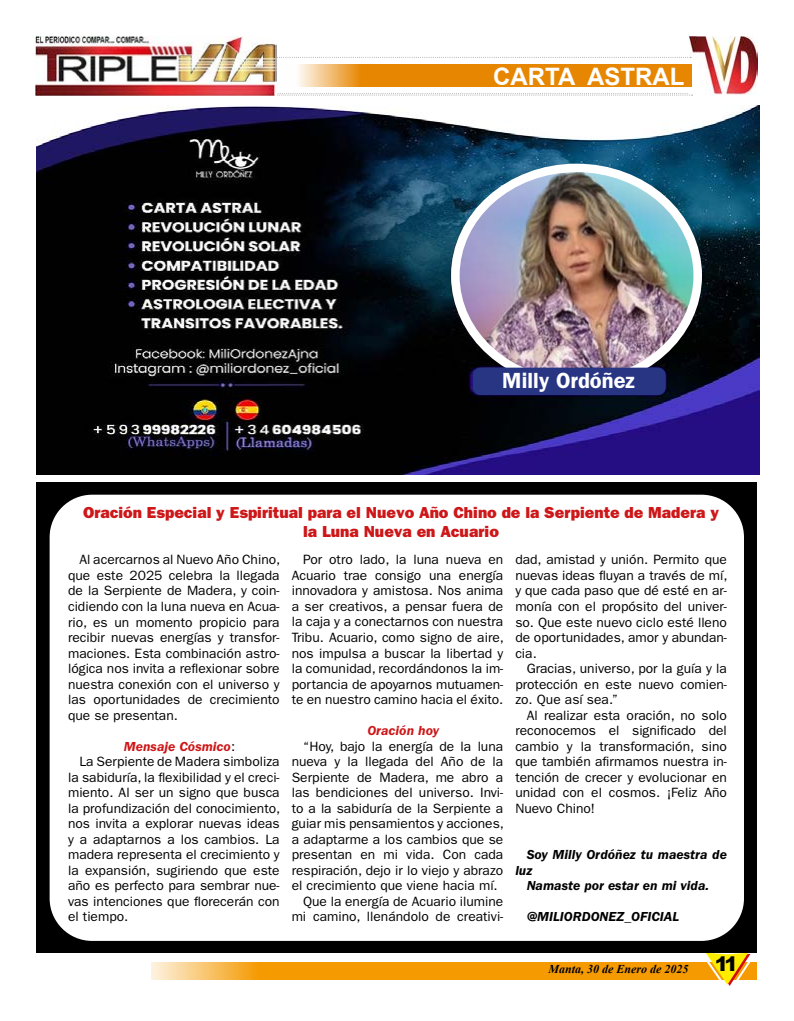
<style>
.page{position:relative;width:794px;height:1021px;background:#fff}
.page>*{position:absolute;margin:0;border:0;box-sizing:border-box;transform-origin:0 0}
.t1{font:700 24px "Arial";color:#fff}
.t2{font:600 22px "ITC Franklin Gothic Std";color:#fff}
.t3{font:900 20px "Arial";color:#000}
.t4{font:16px/19px "ITC Franklin Gothic Std Hvy";color:#cd1719;text-align:center}
.t5{font:13.5px/15.5px "ITC Franklin Gothic Std";color:#000;text-align:justify}
.t6{font:italic 600 13.5px/15.5px "ITC Franklin Gothic Std";color:#000}
.t7{font:italic 600 13.5px "ITC Franklin Gothic Std";color:#cd1719}
.t8{font:italic 700 12px "Times New Roman";color:#000}
.s1{font-weight:400;font-style:normal;color:#000}
</style>
<div class="page">
<svg style="left:151px;top:962px;width:605px;height:17px;background:#f5a216"></svg>
<svg style="left:701px;top:952px;width:54px;height:33px"></svg>
<img style="left:36px;top:105px;width:723px;height:369px">
<img style="left:455px;top:168px;width:242px;height:215px">
<div style="left:451px;top:164px;width:251px;height:223px;border:9px solid #fff;border-radius:50%"></div>
<div style="left:473px;top:367px;width:192px;height:28px;background:#283583;border-radius:7px"></div>
<img style="left:689px;top:36px;width:69px;height:59px">
<svg style="left:277px;top:93px;width:461px;height:3px"></svg>
<svg style="left:276px;top:64px;width:416px;height:23px;background:#e99420"></svg>
<svg style="left:276px;top:57px;width:415px;height:1px"></svg>
<img style="left:36px;top:36px;width:240px;height:60px">
<div style="left:36px;top:482px;width:720px;height:470px;background:#000"></div>
<div style="left:50px;top:494px;width:694px;height:446px;background:#fff;border-radius:43px"></div>
<h1 class="t1" style="left:493px;top:59px;width:193px">CARTA ASTRAL</h1>
<h2 class="t2" style="left:502px;top:368px;width:134px">Milly Ordóñez</h2>
<p class="t4" style="left:83px;top:503px;width:637px">Oración Especial y Espiritual para el Nuevo Año Chino de la Serpiente de Madera y la Luna Nueva en Acuario</p>
<p class="t5" style="left:68px;top:552px;width:214px;text-indent:11px">Al acercarnos al Nuevo Año Chino, que este 2025 celebra la llegada de la Serpiente de Madera, y coin&shy;cidiendo con la luna nueva en Acua&shy;rio, es un momento propicio para recibir nuevas energías y transfor&shy;maciones. Esta combinación astro&shy;lógica nos invita a reflexionar sobre nuestra conexión con el universo y las oportunidades de crecimiento que se presentan.</p>
<p class="t7" style="left:124px;top:738px;width:113px">Mensaje Cósmico<span class="s1">:</span></p>
<p class="t5" style="left:79px;top:753px;width:202px">La Serpiente de Madera simboliza</p>
<p class="t5" style="left:68px;top:769px;width:213px">la sabiduría, la flexibilidad y el creci-</p>
<p class="t5" style="left:68px;top:784px;width:213px">miento. Al ser un signo que busca</p>
<p class="t5" style="left:68px;top:800px;width:214px">la profundización del conocimiento,</p>
<p class="t5" style="left:68px;top:815px;width:213px">nos invita a explorar nuevas ideas</p>
<p class="t5" style="left:68px;top:831px;width:213px">y a adaptarnos a los cambios. La</p>
<p class="t5" style="left:68px;top:846px;width:213px">madera representa el crecimiento y</p>
<p class="t5" style="left:68px;top:862px;width:213px">la expansión, sugiriendo que este</p>
<p class="t5" style="left:68px;top:877px;width:213px">año es perfecto para sembrar nue-</p>
<p class="t5" style="left:68px;top:893px;width:213px">vas intenciones que florecerán con</p>
<p class="t5" style="left:68px;top:908px;width:62px">el tiempo.</p>
<p class="t5" style="left:292px;top:552px;width:214px;text-indent:11px">Por otro lado, la luna nueva en Acuario trae consigo una energía innovadora y amistosa. Nos anima a ser creativos, a pensar fuera de la caja y a conectarnos con nuestra Tribu. Acuario, como signo de aire, nos impulsa a buscar la libertad y la comunidad, recordándonos la im&shy;portancia de apoyarnos mutuamen&shy;te en nuestro camino hacia el éxito.</p>
<p class="t7" style="left:367px;top:723px;width:73px">Oración hoy</p>
<p class="t5" style="left:303px;top:738px;width:202px">“Hoy, bajo la energía de la luna</p>
<p class="t5" style="left:292px;top:753px;width:213px">nueva y la llegada del Año de la</p>
<p class="t5" style="left:292px;top:769px;width:213px">Serpiente de Madera, me abro a</p>
<p class="t5" style="left:292px;top:784px;width:213px">las bendiciones del universo. Invi-</p>
<p class="t5" style="left:292px;top:800px;width:213px">to a la sabiduría de la Serpiente a</p>
<p class="t5" style="left:292px;top:815px;width:214px">guiar mis pensamientos y acciones,</p>
<p class="t5" style="left:292px;top:831px;width:213px">a adaptarme a los cambios que se</p>
<p class="t5" style="left:292px;top:846px;width:213px">presentan en mi vida. Con cada</p>
<p class="t5" style="left:292px;top:862px;width:213px">respiración, dejo ir lo viejo y abrazo</p>
<p class="t5" style="left:292px;top:877px;width:207px">el crecimiento que viene hacia mí.</p>
<p class="t5" style="left:303px;top:893px;width:202px">Que la energía de Acuario ilumine</p>
<p class="t5" style="left:292px;top:908px;width:213px">mi camino, llenándolo de creativi-</p>
<p class="t5" style="left:515px;top:552px;width:214px">dad, amistad y unión. Permito que nuevas ideas fluyan a través de mí, y que cada paso que dé esté en ar&shy;monía con el propósito del univer&shy;so. Que este nuevo ciclo esté lleno de oportunidades, amor y abundan&shy;cia.</p>
<p class="t5" style="left:515px;top:660px;width:213px;text-indent:11px">Gracias, universo, por la guía y la protección en este nuevo comien&shy;zo. Que así sea.”</p>
<p class="t5" style="left:515px;top:707px;width:213px;text-indent:11px">Al realizar esta oración, no solo reconocemos el significado del cambio y la transformación, sino que también afirmamos nuestra in&shy;tención de crecer y evolucionar en unidad con el cosmos. ¡Feliz Año Nuevo Chino!</p>
<p class="t6" style="left:515px;top:847px;width:213px;text-indent:11px">Soy Milly Ordóñez tu maestra de luz</p>
<p class="t6" style="left:526px;top:878px;width:184px">Namaste por estar en mi vida.</p>
<p class="t6" style="left:526px;top:909px;width:154px">@MILIORDONEZ_OFICIAL</p>
<p class="t8" style="left:548px;top:960px;width:142px">Manta, 30 de Enero de 2025</p>
<h3 class="t3" style="left:715px;top:949px;width:24px">11</h3>
</div>
